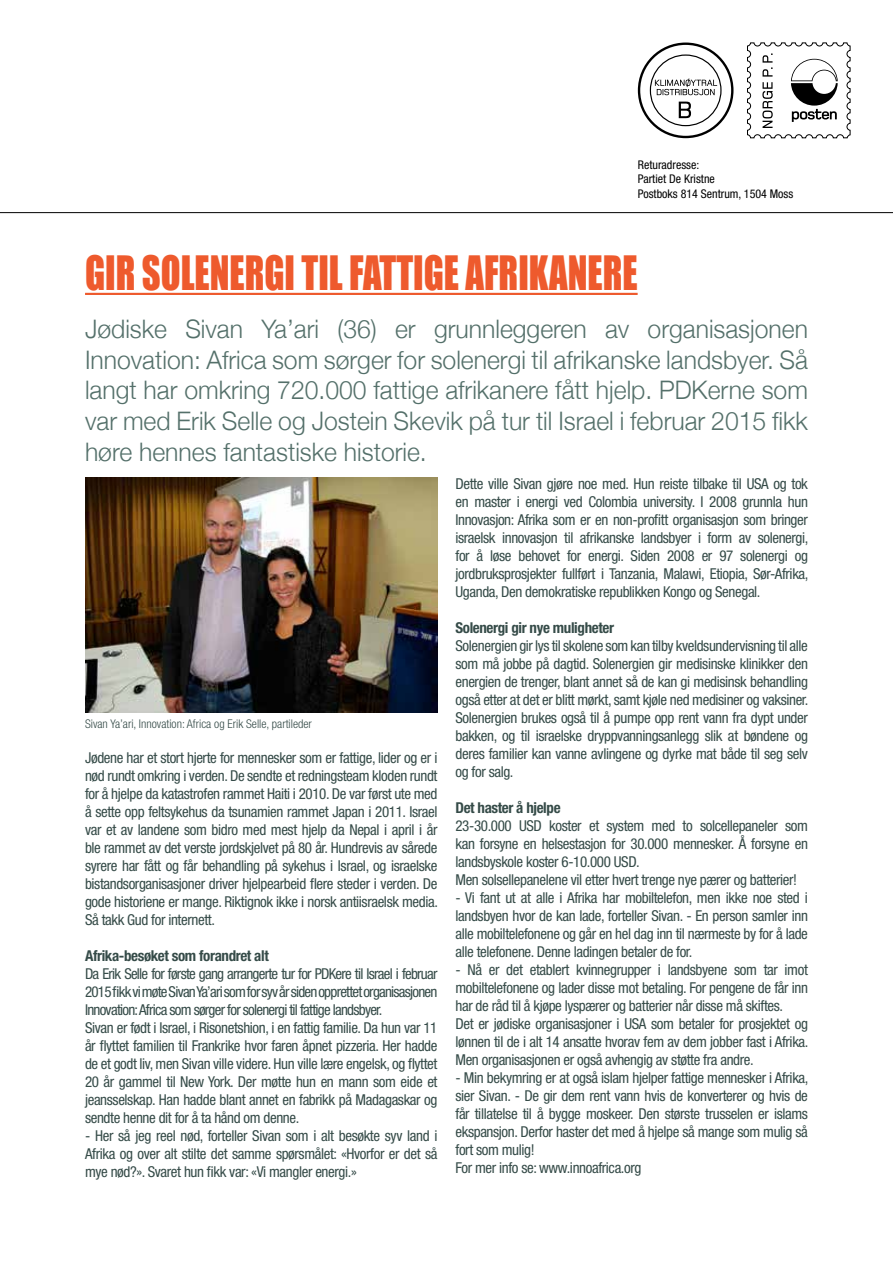
<style>
.page{position:relative;width:893px;height:1263px;background:#fff}
.page>*{position:absolute;margin:0;border:0;box-sizing:border-box;transform-origin:0 0}
.t1{font:43.5px "Impact";color:#ee5a2d;scale:.84 1}
.t2{font:300 25.5px/30.6px "Helvetica Neue";color:#54706a;text-align:justify}
.t3{font:condensed 15px/18px "Helvetica Neue";letter-spacing:-.025em;color:#354b48;text-align:justify}
.t4{font:700 condensed 15px "Helvetica Neue";letter-spacing:-.025em;color:#354b48}
.t5{font:condensed 12px/14.4px "Helvetica Neue";color:#000}
.t6{font:300 condensed 12px "Helvetica Neue";color:#354b48}
</style>
<div class="page">
<hr style="left:0;top:212px;width:893px;height:1px;background:#000">
<hr style="left:85px;top:293px;width:553px;height:2px;background:#ee5a2d">
<img style="left:85px;top:477px;width:352px;height:235px">
<svg style="left:638px;top:43px;width:95px;height:96px"></svg>
<svg style="left:747px;top:43px;width:104px;height:95px"></svg>
<p class="t5" style="left:638px;top:157px;width:157px">Returadresse:<br>Partiet De Kristne<br>Postboks 814 Sentrum, 1504 Moss</p>
<h1 class="t1" style="left:85px;top:239px;width:659px">GIR SOLENERGI TIL FATTIGE AFRIKANERE</h1>
<p class="t2" style="left:85px;top:313px;width:724px">Jødiske Sivan Ya’ari (36) er grunnleggeren av organisasjonen Innovation: Africa som sørger for solenergi til afrikanske landsbyer. Så langt har omkring 720.000 fattige afrikanere fått hjelp. PDKerne som var med Erik Selle og Jostein Skevik på tur til Israel i februar 2015 fikk høre hennes fantastiske historie.</p>
<p class="t6" style="left:85px;top:717px;width:228px">Sivan Ya’ari, Innovation: Africa og Erik Selle, partileder</p>
<p class="t3" style="left:85px;top:748px;width:354px">Jødene har et stort hjerte for mennesker som er fattige, lider og er i nød rundt omkring i verden. De sendte et redningsteam kloden rundt for å hjelpe da katastrofen rammet Haiti i 2010. De var først ute med å sette opp feltsykehus da tsunamien rammet Japan i 2011. Israel var et av landene som bidro med mest hjelp da Nepal i april i år ble rammet av det verste jordskjelvet på 80 år. Hundrevis av sårede syrere har fått og får behandling på sykehus i Israel, og israelske bistandsorganisasjoner driver hjelpearbeid flere steder i verden. De gode historiene er mange. Riktignok ikke i norsk antiisraelsk media.<br>Så takk Gud for internett.</p>
<p class="t4" style="left:85px;top:946px;width:185px">Afrika-besøket som forandret alt</p>
<p class="t3" style="left:85px;top:964px;width:354px;text-align:left">Da Erik Selle for første gang arrangerte tur for PDKere til Israel i februar 2015 fikk vi møte Sivan Ya’ari som for syv år siden opprettet organisasjonen Innovation: Africa som sørger for solenergi til fattige landsbyer.<br>Sivan er født i Israel, i Risonetshion, i en fattig familie. Da hun var 11 år flyttet familien til Frankrike hvor faren åpnet pizzeria. Her hadde de et godt liv, men Sivan ville videre. Hun ville lære engelsk, og flyttet 20 år gammel til New York. Der møtte hun en mann som eide et jeansselskap. Han hadde blant annet en fabrikk på Madagaskar og sendte henne dit for å ta hånd om denne.</p>
<p class="t3" style="left:85px;top:1126px;width:354px">- Her så jeg reel nød, forteller Sivan som i alt besøkte syv land i Afrika og over alt stilte det samme spørsmålet: «Hvorfor er det så mye nød?». Svaret hun fikk var: «Vi mangler energi.»</p>
<p class="t3" style="left:455px;top:474px;width:354px">Dette ville Sivan gjøre noe med. Hun reiste tilbake til USA og tok en master i energi ved Colombia university. I 2008 grunnla hun Innovasjon: Afrika som er en non-profitt organisasjon som bringer israelsk innovasjon til afrikanske landsbyer i form av solenergi, for å løse behovet for energi. Siden 2008 er 97 solenergi og jordbruksprosjekter fullført i Tanzania, Malawi, Etiopia, Sør-Afrika, Uganda, Den demokratiske republikken Kongo og Senegal.</p>
<p class="t4" style="left:455px;top:618px;width:160px">Solenergi gir nye muligheter</p>
<p class="t3" style="left:455px;top:636px;width:354px">Solenergien gir lys til skolene som kan tilby kveldsundervisning til alle som må jobbe på dagtid. Solenergien gir medisinske klinikker den energien de trenger, blant annet så de kan gi medisinsk behandling også etter at det er blitt mørkt, samt kjøle ned medisiner og vaksiner.<br>Solenergien brukes også til å pumpe opp rent vann fra dypt under bakken, og til israelske dryppvanningsanlegg slik at bøndene og deres familier kan vanne avlingene og dyrke mat både til seg selv og for salg.</p>
<p class="t4" style="left:455px;top:798px;width:107px">Det haster å hjelpe</p>
<p class="t3" style="left:455px;top:816px;width:354px;text-align:left">23-30.000 USD koster et system med to solcellepaneler som kan forsyne en helsestasjon for 30.000 mennesker. Å forsyne en landsbyskole koster 6-10.000 USD.<br>Men solsellepanelene vil etter hvert trenge nye pærer og batterier!</p>
<p class="t3" style="left:455px;top:888px;width:354px">- Vi fant ut at alle i Afrika har mobiltelefon, men ikke noe sted i landsbyen hvor de kan lade, forteller Sivan. - En person samler inn alle mobiltelefonene og går en hel dag inn til nærmeste by for å lade alle telefonene. Denne ladingen betaler de for.</p>
<p class="t3" style="left:455px;top:960px;width:354px;text-align:left">- Nå er det etablert kvinnegrupper i landsbyene som tar imot mobiltelefonene og lader disse mot betaling. For pengene de får inn har de råd til å kjøpe lyspærer og batterier når disse må skiftes.<br>Det er jødiske organisasjoner i USA som betaler for prosjektet og lønnen til de i alt 14 ansatte hvorav fem av dem jobber fast i Afrika.<br>Men organisasjonen er også avhengig av støtte fra andre.</p>
<p class="t3" style="left:455px;top:1068px;width:354px;text-align:left">- Min bekymring er at også islam hjelper fattige mennesker i Afrika, sier Sivan. - De gir dem rent vann hvis de konverterer og hvis de får tillatelse til å bygge moskeer. Den største trusselen er islams ekspansjon. Derfor haster det med å hjelpe så mange som mulig så fort som mulig!<br>For mer info se: www.innoafrica.org</p>
</div>
